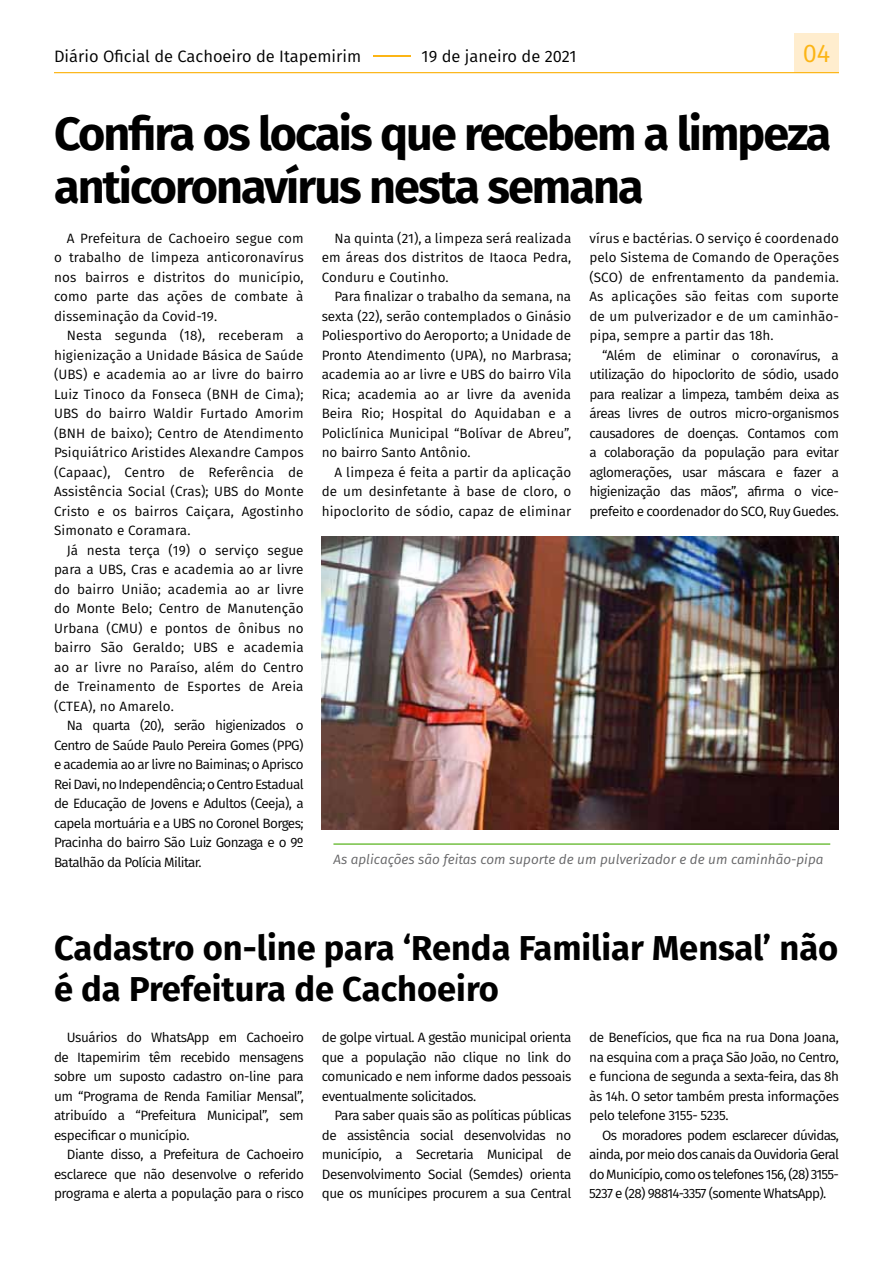
<style>
.page{position:relative;width:893px;height:1263px;background:#fff}
.page>*{position:absolute;margin:0;border:0;box-sizing:border-box;transform-origin:0 0}
.t1{font:700 46.65px/53.4px "Fira Sans";letter-spacing:-.04em;color:#000}
.t2{font:700 34.5px/41.4px "Fira Sans";color:#000}
.t3{font:25.5px "Fira Sans";color:#fcb515}
.t4{font:16.5px "Fira Sans";color:#000}
.t5{font:13.5px/19.5px "Fira Sans";letter-spacing:-.03em;color:#000;text-align:justify}
.t6{font:italic 13.5px "Fira Sans";color:#666668}
.s1{color:#fcb515}
</style>
<div class="page">
<div style="left:794px;top:33px;width:45px;height:40px;background:#ffedce"></div>
<hr style="left:54px;top:72px;width:785px;height:1px;background:#fcb515">
<img style="left:322px;top:537px;width:517px;height:293px">
<hr style="left:333px;top:843px;width:497px;height:2px;background:#75c044">
<p class="t4" style="left:54px;top:43px;width:524px">Diário Oficial de Cachoeiro de Itapemirim <span class="s1">–</span>19 de janeiro de 2021</p>
<h3 class="t3" style="left:803px;top:34px;width:29px">04</h3>
<h1 class="t1" style="left:54px;top:104px;width:779px">Confira os locais que recebem a limpeza anticoronavírus nesta semana</h1>
<p class="t5" style="left:54px;top:228px;width:251px;text-indent:13px">A Prefeitura de Cachoeiro segue com o trabalho de limpeza anticoronavírus nos bairros e distritos do município, como parte das ações de combate à disseminação da Covid-19.</p>
<p class="t5" style="left:54px;top:326px;width:251px;text-indent:13px">Nesta segunda (18), receberam a higienização a Unidade Básica de Saúde (UBS) e academia ao ar livre do bairro Luiz Tinoco da Fonseca (BNH de Cima); UBS do bairro Waldir Furtado Amorim (BNH de baixo); Centro de Atendimento Psiquiátrico Aristides Alexandre Campos (Capaac), Centro de Referência de Assistência Social (Cras); UBS do Monte Cristo e os bairros Caiçara, Agostinho Simonato e Coramara.</p>
<p class="t5" style="left:54px;top:540px;width:251px;text-indent:13px">Já nesta terça (19) o serviço segue para a UBS, Cras e academia ao ar livre do bairro União; academia ao ar livre do Monte Belo; Centro de Manutenção Urbana (CMU) e pontos de ônibus no bairro São Geraldo; UBS e academia ao ar livre no Paraíso, além do Centro de Treinamento de Esportes de Areia (CTEA), no Amarelo.</p>
<p class="t5" style="left:54px;top:715px;width:251px;text-indent:13px">Na quarta (20), serão higienizados o Centro de Saúde Paulo Pereira Gomes (PPG) e academia ao ar livre no Baiminas; o Aprisco Rei Davi, no Independência; o Centro Estadual de Educação de Jovens e Adultos (Ceeja), a capela mortuária e a UBS no Coronel Borges; Pracinha do bairro São Luiz Gonzaga e o 9º Batalhão da Polícia Militar.</p>
<p class="t5" style="left:322px;top:228px;width:251px;text-indent:13px">Na quinta (21), a limpeza será realizada em áreas dos distritos de Itaoca Pedra, Conduru e Coutinho.</p>
<p class="t5" style="left:322px;top:286px;width:251px;text-indent:13px">Para finalizar o trabalho da semana, na sexta (22), serão contemplados o Ginásio Poliesportivo do Aeroporto; a Unidade de Pronto Atendimento (UPA), no Marbrasa; academia ao ar livre e UBS do bairro Vila Rica; academia ao ar livre da avenida Beira Rio; Hospital do Aquidaban e a Policlínica Municipal “Bolívar de Abreu”, no bairro Santo Antônio.</p>
<p class="t5" style="left:322px;top:462px;width:251px;text-indent:13px">A limpeza é feita a partir da aplicação de um desinfetante à base de cloro, o hipoclorito de sódio, capaz de eliminar</p>
<p class="t5" style="left:589px;top:228px;width:251px">vírus e bactérias. O serviço é coordenado pelo Sistema de Comando de Operações (SCO) de enfrentamento da pandemia.<br>As aplicações são feitas com suporte de um pulverizador e de um caminhão&shy;pipa, sempre a partir das 18h.</p>
<p class="t5" style="left:589px;top:345px;width:251px;text-indent:13px">“Além de eliminar o coronavírus, a utilização do hipoclorito de sódio, usado para realizar a limpeza, também deixa as áreas livres de outros micro-organismos causadores de doenças. Contamos com a colaboração da população para evitar aglomerações, usar máscara e fazer a higienização das mãos”, afirma o vice&shy;prefeito e coordenador do SCO, Ruy Guedes.</p>
<p class="t6" style="left:333px;top:849px;width:491px">As aplicações são feitas com suporte de um pulverizador e de um caminhão-pipa</p>
<h2 class="t2" style="left:54px;top:925px;width:786px">Cadastro on-line para ‘Renda Familiar Mensal’ não é da Prefeitura de Cachoeiro</h2>
<p class="t5" style="left:54px;top:1028px;width:251px;text-indent:13px">Usuários do WhatsApp em Cachoeiro de Itapemirim têm recebido mensagens sobre um suposto cadastro on-line para um “Programa de Renda Familiar Mensal”, atribuído a “Prefeitura Municipal”, sem especificar o município.</p>
<p class="t5" style="left:54px;top:1144px;width:251px;text-indent:13px">Diante disso, a Prefeitura de Cachoeiro esclarece que não desenvolve o referido programa e alerta a população para o risco</p>
<p class="t5" style="left:589px;top:1027px;width:251px">de Benefícios, que fica na rua Dona Joana, na esquina com a praça São João, no Centro, e funciona de segunda a sexta-feira, das 8h às 14h. O setor também presta informações pelo telefone 3155- 5235.</p>
<p class="t5" style="left:589px;top:1125px;width:251px;text-indent:13px">Os moradores podem esclarecer dúvidas, ainda, por meio dos canais da Ouvidoria Geral do Município, como os telefones 156, (28) 3155- 5237 e (28) 98814-3357 (somente WhatsApp).</p>
<p class="t5" style="left:322px;top:1027px;width:251px">de golpe virtual. A gestão municipal orienta que a população não clique no link do comunicado e nem informe dados pessoais eventualmente solicitados.</p>
<p class="t5" style="left:322px;top:1105px;width:251px;text-indent:13px">Para saber quais são as políticas públicas de assistência social desenvolvidas no município, a Secretaria Municipal de Desenvolvimento Social (Semdes) orienta que os munícipes procurem a sua Central</p>
</div>
